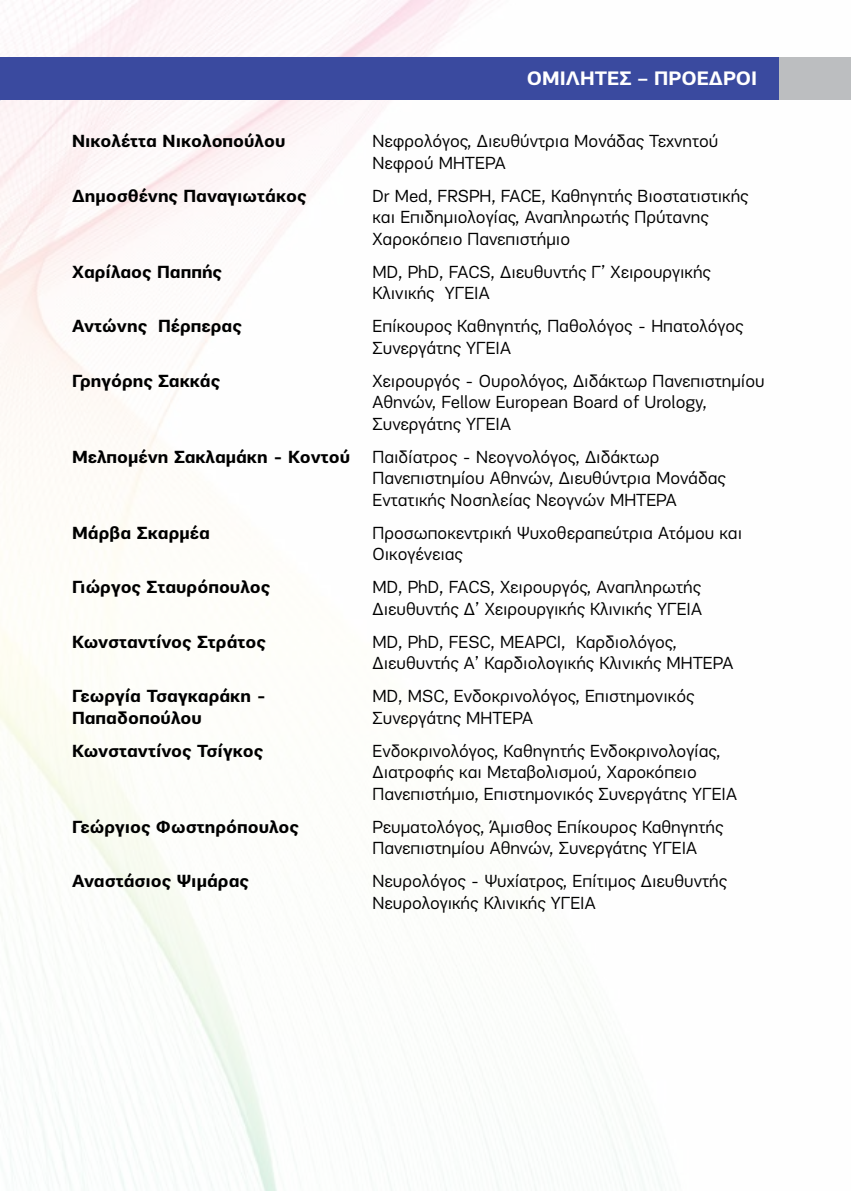
<style>
.page{position:relative;width:851px;height:1191px;background:#fff}
.page>*{position:absolute;margin:0;border:0;box-sizing:border-box;transform-origin:0 0}
.t1{font:700 20px "PF Encore Sans Pro";color:#fff}
.t2{font:18px/21.6px "PF Encore Sans Pro";color:#000}
.t3{font:700 18px/21.6px "PF Encore Sans Pro";color:#000}
.s1{font-weight:700}
</style>
<div class="page">
<img style="left:0;top:0;width:850px;height:1191px">
<div style="left:638px;top:58px;width:212px;height:42px;background:#bcbec0"></div>
<div style="left:0;top:58px;width:778px;height:42px;background:#3a4a9f"></div>
<p class="t1" style="left:527px;top:66px;width:232px">ΟΜΙΛΗΤΕΣ – ΠΡΟΕΔΡΟΙ</p>
<p class="t3" style="left:72px;top:130px;width:215px">Νικολέττα Νικολοπούλου</p>
<p class="t2" style="left:372px;top:130px;width:347px">Νεφρολόγος, Διευθύντρια Μονάδας Τεχνητού<br>Νεφρού ΜΗΤΕΡΑ</p>
<p class="t3" style="left:72px;top:185px;width:236px">Δημοσθένης Παναγιωτάκος</p>
<p class="t2" style="left:372px;top:185px;width:377px">Dr Med, FRSPH, FACE, Καθηγητής Βιοστατιστικής και Επιδημιολογίας, Αναπληρωτής Πρύτανης<br>Χαροκόπειο Πανεπιστήμιο</p>
<p class="t3" style="left:72px;top:261px;width:151px">Χαρίλαος Παππής</p>
<p class="t2" style="left:372px;top:261px;width:340px">MD, PhD, FACS, Διευθυντής Γ’ Χειρουργικής<br>Κλινικής ΥΓΕΙΑ</p>
<p class="t3" style="left:72px;top:315px;width:171px">Αντώνης Πέρπερας</p>
<p class="t2" style="left:372px;top:315px;width:372px">Επίκουρος Καθηγητής, Παθολόγος - Ηπατολόγος<br>Συνεργάτης ΥΓΕΙΑ</p>
<p class="t3" style="left:72px;top:370px;width:149px">Γρηγόρης Σακκάς</p>
<p class="t2" style="left:372px;top:370px;width:393px">Χειρουργός - Ουρολόγος, Διδάκτωρ Πανεπιστημίου<br>Αθηνών, Fellow European Board of Urology,<br>Συνεργάτης ΥΓΕΙΑ</p>
<p class="t2" style="left:372px;top:446px;width:354px;text-indent:-300px"><span class="s1">Μελπομένη Σακλαμάκη - Κοντού</span> Παιδίατρος - Νεογνολόγος, Διδάκτωρ<br>Πανεπιστημίου Αθηνών, Διευθύντρια Μονάδας<br>Εντατικής Νοσηλείας Νεογνών ΜΗΤΕΡΑ</p>
<p class="t3" style="left:72px;top:522px;width:139px">Μάρβα Σκαρμέα</p>
<p class="t2" style="left:372px;top:522px;width:371px">Προσωποκεντρική Ψυχοθεραπεύτρια Ατόμου και<br>Οικογένειας</p>
<p class="t3" style="left:72px;top:576px;width:199px">Γιώργος Σταυρόπουλος</p>
<p class="t2" style="left:372px;top:576px;width:331px">MD, PhD, FACS, Χειρουργός, Αναπληρωτής<br>Διευθυντής Δ’ Χειρουργικής Κλινικής ΥΓΕΙΑ</p>
<p class="t3" style="left:72px;top:631px;width:195px">Κωνσταντίνος Στράτος</p>
<p class="t2" style="left:372px;top:631px;width:362px">MD, PhD, FESC, MEAPCI, Καρδιολόγος,<br>Διευθυντής Α’ Καρδιολογικής Κλινικής ΜΗΤΕΡΑ</p>
<p class="t3" style="left:72px;top:685px;width:195px">Γεωργία Τσαγκαράκη -<br>Παπαδοπούλου</p>
<p class="t2" style="left:372px;top:685px;width:323px">MD, MSC, Ενδοκρινολόγος, Επιστημονικός<br>Συνεργάτης ΜΗΤΕΡΑ</p>
<p class="t3" style="left:72px;top:740px;width:192px">Κωνσταντίνος Τσίγκος</p>
<p class="t2" style="left:372px;top:740px;width:366px">Ενδοκρινολόγος, Καθηγητής Ενδοκρινολογίας,<br>Διατροφής και Μεταβολισμού, Χαροκόπειο<br>Πανεπιστήμιο, Επιστημονικός Συνεργάτης ΥΓΕΙΑ</p>
<p class="t3" style="left:72px;top:816px;width:228px">Γεώργιος Φωστηρόπουλος</p>
<p class="t2" style="left:372px;top:816px;width:352px">Ρευματολόγος, Άμισθος Επίκουρος Καθηγητής<br>Πανεπιστημίου Αθηνών, Συνεργάτης ΥΓΕΙΑ</p>
<p class="t3" style="left:72px;top:870px;width:178px">Αναστάσιος Ψιμάρας</p>
<p class="t2" style="left:372px;top:870px;width:356px">Νευρολόγος - Ψυχίατρος, Επίτιμος Διευθυντής<br>Νευρολογικής Κλινικής ΥΓΕΙΑ</p>
</div>
